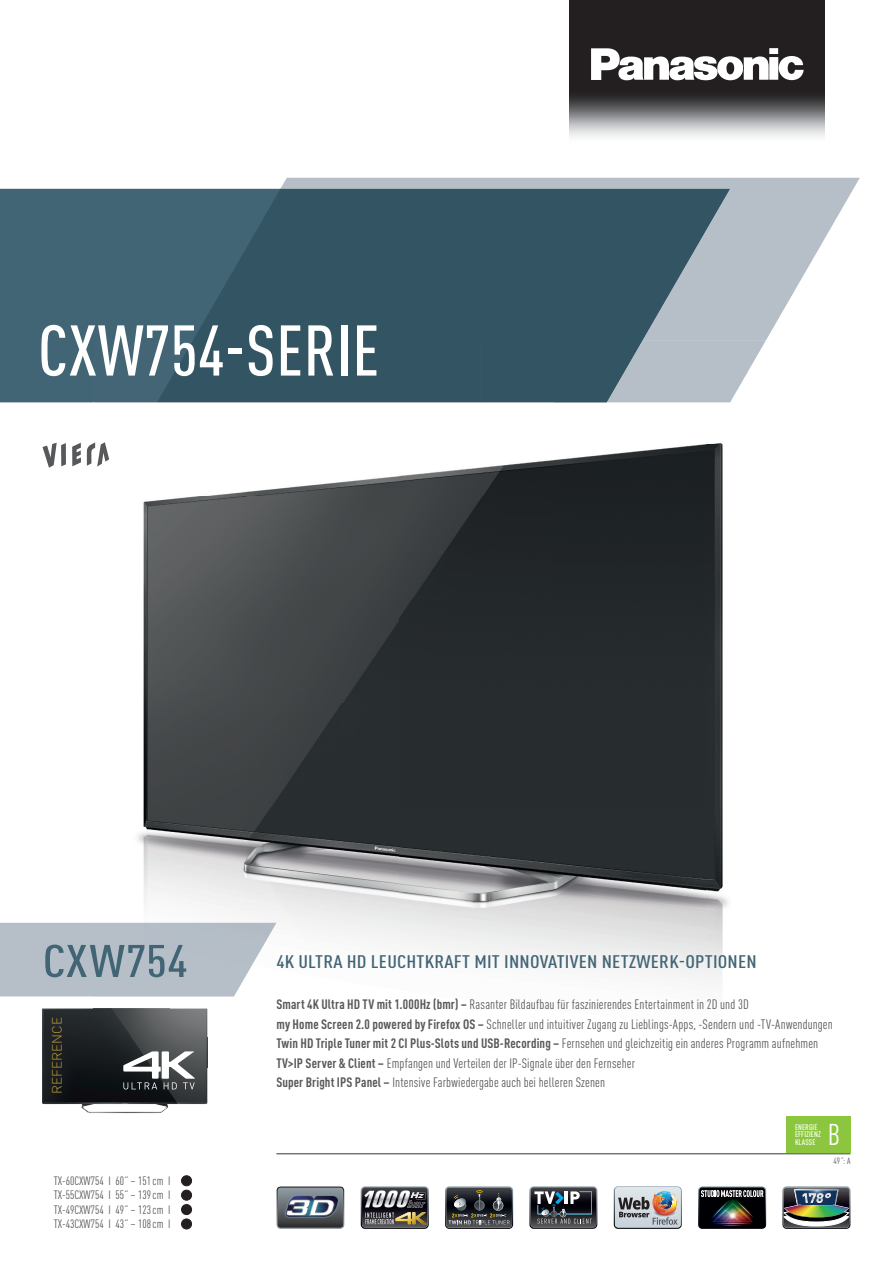
<style>
.page{position:relative;width:893px;height:1263px;background:#fff}
.page>*{position:absolute;margin:0;border:0;box-sizing:border-box;transform-origin:0 0}
.t1{font:500 condensed 70.5px "DIN Pro";letter-spacing:.01em;color:#fff}
.t2{font:500 condensed 45px "DIN Pro";letter-spacing:.005em;color:#426575;scale:1.2 1}
.t3{font:condensed 29.7px "DIN Pro";color:#fff}
.t4{font:500 condensed 18px "DIN Pro";letter-spacing:.01em;color:#426575;scale:1.2 1}
.t5{font:condensed 13.5px/19.5px "DIN Pro";letter-spacing:.01em;color:#57585a}
.t6{font:300 13.5px "DINOT";color:#bc9a39}
.t7{font:12px/14.4px "DIN Cond";color:#57585a;text-align:justify}
.t8{font:condensed 9px "DIN Pro";color:#57585a}
.t9{font:500 condensed 8.1px/7.5px "DIN Pro";letter-spacing:.01em;color:#fff}
.s1{font-weight:700}
</style>
<div class="page">
<div style="left:0;top:189px;width:193px;height:213px;background:#426575"></div>
<svg style="left:280px;top:178px;width:580px;height:163px;fill:#b6bfc8"></svg>
<svg style="left:193px;top:189px;width:537px;height:152px;background:#3e5e6c"></svg>
<div style="left:786px;top:1116px;width:64px;height:37px;background:#8bc63e"></div>
<div style="left:0;top:923px;width:94px;height:73px;background:#b6bfc8"></div>
<img style="left:42px;top:1008px;width:165px;height:105px">
<div style="left:182px;top:1176px;width:10px;height:10px;background:#231f20;border-radius:50%"></div>
<div style="left:181px;top:1175px;width:11px;height:11px;border:1px solid #231f20;border-radius:50%"></div>
<div style="left:182px;top:1190px;width:10px;height:10px;background:#231f20;border-radius:50%"></div>
<div style="left:181px;top:1190px;width:11px;height:10px;border:1px solid #231f20;border-radius:50%"></div>
<div style="left:182px;top:1204px;width:10px;height:10px;background:#231f20;border-radius:50%"></div>
<div style="left:181px;top:1204px;width:11px;height:11px;border:1px solid #231f20;border-radius:50%"></div>
<div style="left:182px;top:1219px;width:10px;height:10px;background:#231f20;border-radius:50%"></div>
<div style="left:181px;top:1219px;width:11px;height:10px;border:1px solid #231f20;border-radius:50%"></div>
<img style="left:707px;top:402px;width:23px;height:581px">
<img style="left:94px;top:402px;width:613px;height:613px">
<div style="left:94px;top:341px;width:63px;height:61px;background:#436575"></div>
<img style="left:196px;top:402px;width:411px;height:1px">
<img style="left:642px;top:341px;width:124px;height:61px">
<img style="left:157px;top:341px;width:485px;height:61px">
<img style="left:94px;top:923px;width:182px;height:73px">
<img style="left:94px;top:1008px;width:113px;height:59px">
<svg style="left:123px;top:1051px;width:72px;height:38px"></svg>
<img style="left:570px;top:91px;width:255px;height:46px">
<div style="left:570px;top:0;width:255px;height:91px;background:#231f20"></div>
<svg style="left:591px;top:48px;width:213px;height:32px"></svg>
<svg style="left:782px;top:1186px;width:68px;height:43px;background:#6b776f"></svg>
<img style="left:698px;top:1186px;width:68px;height:43px">
<svg style="left:614px;top:1186px;width:68px;height:43px;background:#acacad"></svg>
<svg style="left:445px;top:1186px;width:68px;height:43px;background:#44474a"></svg>
<svg style="left:361px;top:1186px;width:68px;height:43px;background:#686663"></svg>
<svg style="left:276px;top:1186px;width:68px;height:43px;background:#6d757f"></svg>
<svg style="left:529px;top:1186px;width:68px;height:43px;background:#4b5158"></svg>
<hr style="left:276px;top:1153px;width:574px;height:1px;background:#57585a">
<svg style="left:72px;top:443px;width:9px;height:23px"></svg>
<svg style="left:87px;top:442px;width:22px;height:25px"></svg>
<svg style="left:43px;top:443px;width:23px;height:25px"></svg>
<h1 class="t1" style="left:38px;top:309px;width:343px">CXW754-SERIE</h1>
<h2 class="t2" style="left:43px;top:934px;width:122px">CXW754</h2>
<p class="t6" style="left:48px;top:1094px;width:78px;rotate:-90deg">REFERENCE</p>
<p class="t7" style="left:54px;top:1173px;width:118px">TX-60CXW754 I 60˝ – 151 cm I TX-55CXW754 I 55˝ – 139 cm I TX-49CXW754 I 49˝ – 123 cm I TX-43CXW754 I 43˝ – 108 cm I</p>
<h3 class="t4" style="left:276px;top:951px;width:402px">4K ULTRA HD LEUCHTKRAFT MIT INNOVATIVEN NETZWERK-OPTIONEN</h3>
<p class="t5" style="left:276px;top:995px;width:558px"><span class="s1">Smart 4K Ultra HD TV mit 1.000Hz (bmr) –</span> Rasanter Bildaufbau für faszinierendes Entertainment in 2D und 3D<br><span class="s1">my Home Screen 2.0 powered by Firefox OS –</span> Schneller und intuitiver Zugang zu Lieblings-Apps, -Sendern und -TV-Anwendungen <span class="s1">Twin HD Triple Tuner mit 2 CI Plus-Slots und USB-Recording –</span> Fernsehen und gleichzeitig ein anderes Programm aufnehmen <span class="s1">TV&gt;IP Server &amp; Client –</span> Empfangen und Verteilen der IP-Signale über den Fernseher<br><span class="s1">Super Bright IPS Panel –</span> Intensive Farbwiedergabe auch bei helleren Szenen</p>
<p class="t9" style="left:795px;top:1123px;width:27px">ENERGIE<br>EFFIZIENZ<br>KLASSE</p>
<h3 class="t3" style="left:828px;top:1117px;width:14px">B</h3>
<p class="t8" style="left:833px;top:1156px;width:18px">49˝: A</p>
</div>
